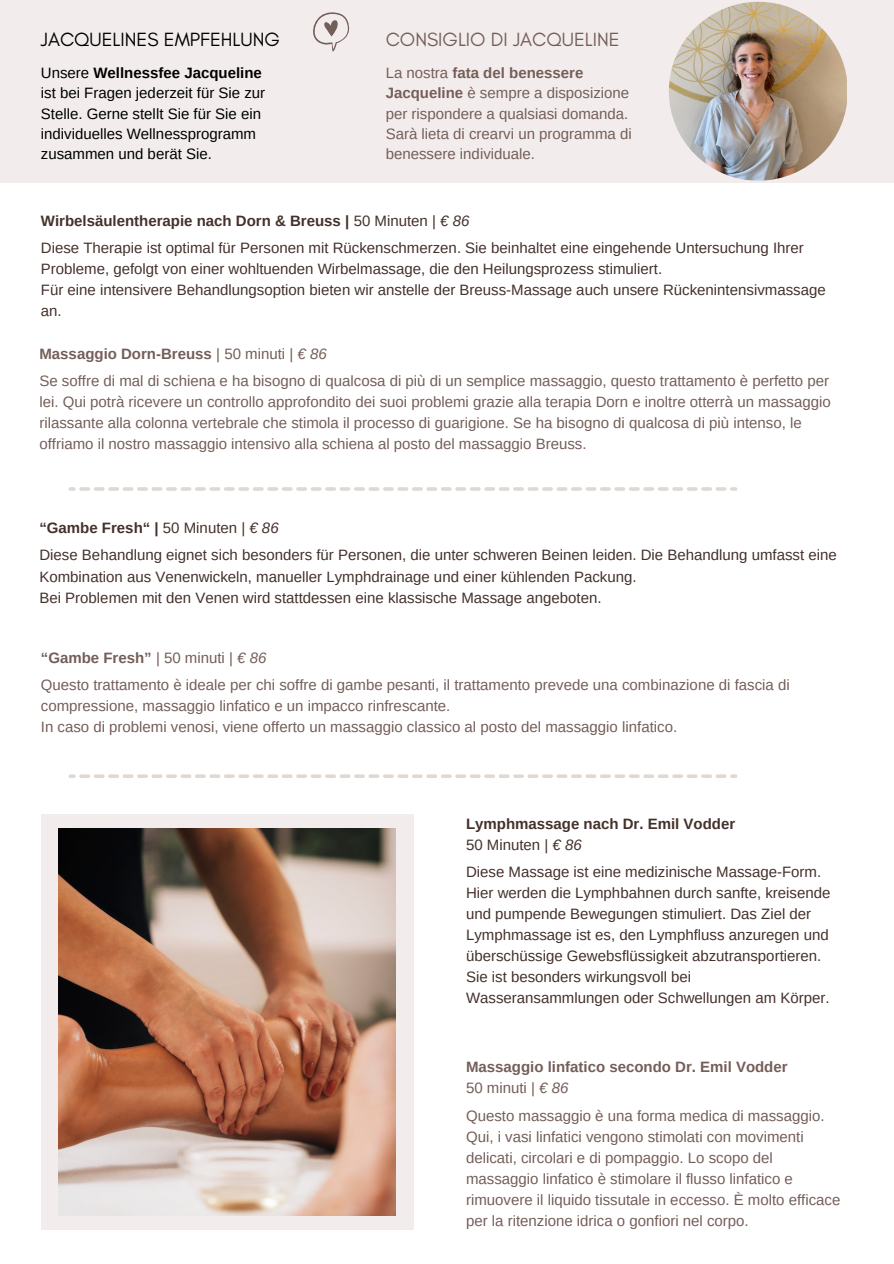
<style>
.page{position:relative;width:894px;height:1264px;background:#fff}
.page>*{position:absolute;margin:0;border:0;box-sizing:border-box;transform-origin:0 0}
.t1{font:19.5px "Glacial Indifference";color:#000}
.t2{font:19.5px "Glacial Indifference";color:#745e59}
.t3{font:15px/21px "Arimo";color:#745e59}
.t4{font:15px/21px "Arimo";color:#44312b}
.t5{font:15px/20.2px "Arimo";color:#000}
.t6{font:700 15px "Arimo";color:#44312b}
.t7{font:700 15px "Arimo";color:#745e59}
.s1{font-weight:700}
.s2{font-weight:400}
.s3{font-weight:400;font-style:italic}
.s4{font-style:italic}
</style>
<div class="page">
<svg style="left:68px;top:487px;width:669px;height:3px"></svg>
<svg style="left:68px;top:774px;width:669px;height:3px"></svg>
<div style="left:0;top:0;width:893px;height:182px;background:#f2edec"></div>
<svg style="left:313px;top:12px;width:36px;height:40px"></svg>
<img style="left:668px;top:2px;width:178px;height:179px;border-radius:50%">
<div style="left:41px;top:814px;width:372px;height:415px;background:#f2edec"></div>
<img style="left:59px;top:828px;width:336px;height:387px">
<p class="t1" style="left:41px;top:27px;width:240px">JACQUELINES EMPFEHLUNG</p>
<p class="t2" style="left:385px;top:27px;width:235px">CONSIGLIO DI JACQUELINE</p>
<p class="t5" style="left:41px;top:63px;width:226px">Unsere <span class="s1">Wellnessfee Jacqueline </span>ist bei Fragen jederzeit für Sie zur<br>Stelle. Gerne stellt Sie für Sie ein individuelles Wellnessprogramm zusammen und berät Sie.</p>
<p class="t3" style="left:385px;top:63px;width:247px;line-height:20.2px">La nostra <span class="s1">fata del benessere<br>Jacqueline</span> è sempre a disposizione per rispondere a qualsiasi domanda.<br>Sarà lieta di crearvi un programma di benessere individuale.</p>
<p class="t6" style="left:41px;top:212px;width:430px">Wirbelsäulentherapie nach Dorn &amp; Breuss | <span class="s2">50 Minuten |</span> <span class="s3">€ 86</span></p>
<p class="t4" style="left:41px;top:237px;width:764px">Diese Therapie ist optimal für Personen mit Rückenschmerzen. Sie beinhaltet eine eingehende Untersuchung Ihrer<br>Probleme, gefolgt von einer wohltuenden Wirbelmassage, die den Heilungsprozess stimuliert.</p>
<p class="t4" style="left:41px;top:279px;width:786px">Für eine intensivere Behandlungsoption bieten wir anstelle der Breuss-Massage auch unsere Rückenintensivmassage an.</p>
<p class="t7" style="left:39px;top:345px;width:289px">Massaggio Dorn-Breuss <span class="s2">| 50 minuti |</span> <span class="s3">€ 86</span></p>
<p class="t3" style="left:39px;top:370px;width:792px">Se soffre di mal di schiena e ha bisogno di qualcosa di più di un semplice massaggio, questo trattamento è perfetto per lei. Qui potrà ricevere un controllo approfondito dei suoi problemi grazie alla terapia Dorn e inoltre otterrà un massaggio rilassante alla colonna vertebrale che stimola il processo di guarigione. Se ha bisogno di qualcosa di più intenso, le offriamo il nostro massaggio intensivo alla schiena al posto del massaggio Breuss.</p>
<p class="t6" style="left:39px;top:520px;width:241px">“Gambe Fresh“ | <span class="s2">50 Minuten |</span> <span class="s3">€ 86</span></p>
<h1 class="t4" style="left:39px;top:545px;width:798px">Diese Behandlung eignet sich besonders für Personen, die unter schweren Beinen leiden. Die Behandlung umfasst eine<br>Kombination aus Venenwickeln, manueller Lymphdrainage und einer kühlenden Packung.</h1>
<p class="t4" style="left:39px;top:587px;width:563px">Bei Problemen mit den Venen wird stattdessen eine klassische Massage angeboten.</p>
<p class="t7" style="left:41px;top:649px;width:227px">“Gambe Fresh” <span class="s2">| 50 minuti |</span> <span class="s3">€ 86</span></p>
<p class="t3" style="left:41px;top:674px;width:750px">Questo trattamento è ideale per chi soffre di gambe pesanti, il trattamento prevede una combinazione di fascia di compressione, massaggio linfatico e un impacco rinfrescante.</p>
<p class="t3" style="left:41px;top:716px;width:637px">In caso di problemi venosi, viene offerto un massaggio classico al posto del massaggio linfatico.</p>
<p class="t6" style="left:466px;top:815px;width:270px">Lymphmassage nach Dr. Emil Vodder</p>
<p class="t4" style="left:466px;top:834px;width:117px">50 Minuten | <span class="s4">€ 86</span></p>
<p class="t4" style="left:466px;top:861px;width:366px">Diese Massage ist eine medizinische Massage-Form.<br>Hier werden die Lymphbahnen durch sanfte, kreisende und pumpende Bewegungen stimuliert. Das Ziel der Lymphmassage ist es, den Lymphfluss anzuregen und überschüssige Gewebsflüssigkeit abzutransportieren.<br>Sie ist besonders wirkungsvoll bei Wasseransammlungen oder Schwellungen am Körper.</p>
<p class="t7" style="left:466px;top:1058px;width:323px">Massaggio linfatico secondo Dr. Emil Vodder</p>
<p class="t3" style="left:466px;top:1077px;width:104px">50 minuti | <span class="s4">€ 86</span></p>
<p class="t3" style="left:466px;top:1104px;width:376px">Questo massaggio è una forma medica di massaggio.<br>Qui, i vasi linfatici vengono stimolati con movimenti delicati, circolari e di pompaggio. Lo scopo del massaggio linfatico è stimolare il flusso linfatico e rimuovere il liquido tissutale in eccesso. È molto efficace per la ritenzione idrica o gonfiori nel corpo.</p>
</div>
